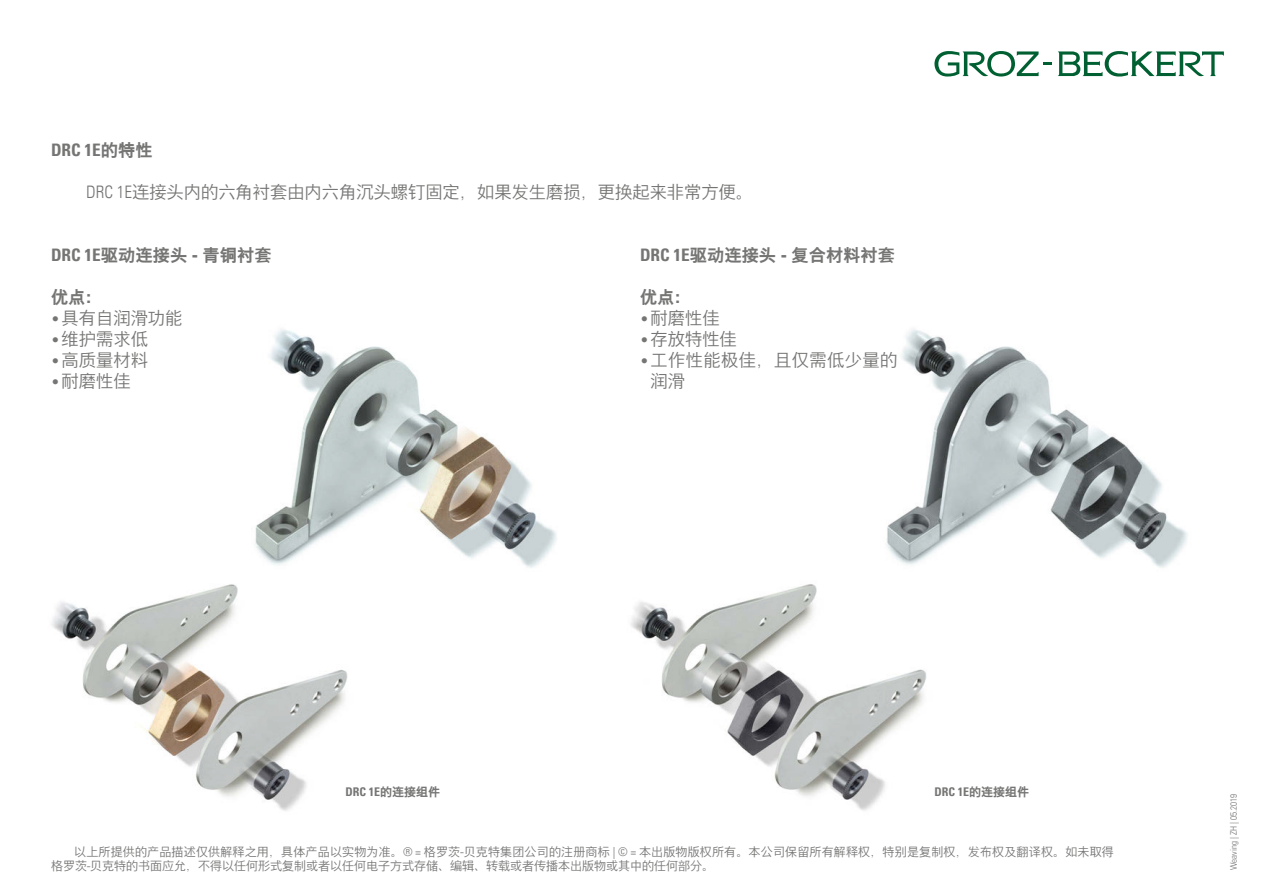
<style>
.page{position:relative;width:1263px;height:893px;background:#fff}
.page>*{position:absolute;margin:0;border:0;box-sizing:border-box;transform-origin:0 0}
.t1{font:300 17.25px "Nimbus Sans Global";color:#757574}
.t2{font:700 17.25px "Nimbus Sans Global";color:#757574}
.t3{font:300 17.25px/21px "Nimbus Sans Global";letter-spacing:.025em;color:#757574}
.t4{font:17.25px "Univers Com 67 Bold Cond";color:#757574}
.t5{font:300 12px/13.5px "Nimbus Sans Global";letter-spacing:.015em;color:#757574}
.t6{font:12px "Univers Com 67 Bold Cond";color:#757574}
.t7{font:9px "Univers Com 47 Light Cond";color:#757574}
.s1{font-family:"Nimbus Sans Global";font-weight:700}
.s2{font-family:"Univers Com 47 Light Cond";font-weight:400}
.s3{font-family:"Univers Com 67 Bold Cond";font-weight:400}
.s4{font-family:"Univers Com 47 Light Cond";font-weight:400;font-size:14.25px}
</style>
<div class="page">
<svg style="left:1058px;top:51px;width:166px;height:26px"></svg>
<svg style="left:934px;top:51px;width:117px;height:26px"></svg>
<img style="left:631px;top:584px;width:296px;height:227px">
<img style="left:886px;top:329px;width:302px;height:239px">
<img style="left:51px;top:584px;width:297px;height:227px">
<img style="left:255px;top:329px;width:302px;height:239px">
<h1 class="t4" style="left:51px;top:139px;width:103px">DRC 1E<span class="s1">的特性</span></h1>
<h1 class="t1" style="left:86px;top:182px;width:668px"><span class="s2">DRC 1E</span>连接头内的六角衬套由内六角沉头螺钉固定，如果发生磨损，更换起来非常方便。</h1>
<h1 class="t2" style="left:51px;top:245px;width:222px"><span class="s3">DRC 1E</span>驱动连接头 - 青铜衬套</h1>
<h1 class="t2" style="left:51px;top:287px;width:42px">优点:</h1>
<h1 class="t1" style="left:51px;top:308px;width:133px"><span class="s4">•</span>具有自润滑功能</h1>
<h1 class="t1" style="left:51px;top:329px;width:98px"><span class="s4">•</span>维护需求低</h1>
<h1 class="t1" style="left:51px;top:350px;width:98px"><span class="s4">•</span>高质量材料</h1>
<h1 class="t1" style="left:51px;top:371px;width:81px"><span class="s4">•</span>耐磨性佳</h1>
<h1 class="t2" style="left:640px;top:245px;width:257px"><span class="s3">DRC 1E</span>驱动连接头 - 复合材料衬套</h1>
<h1 class="t2" style="left:640px;top:287px;width:42px">优点:</h1>
<h1 class="t1" style="left:640px;top:308px;width:81px"><span class="s4">•</span>耐磨性佳</h1>
<h1 class="t1" style="left:640px;top:329px;width:98px"><span class="s4">•</span>存放特性佳</h1>
<h1 class="t3" style="left:651px;top:349px;width:248px;text-indent:-11px"><span class="s4">•</span>工作性能极佳，且仅需低少量的润滑</h1>
<p class="t6" style="left:345px;top:785px;width:96px">DRC 1E<span class="s1">的连接组件</span></p>
<p class="t6" style="left:934px;top:785px;width:96px">DRC 1E<span class="s1">的连接组件</span></p>
<p class="t5" style="left:51px;top:845px;width:1064px;text-indent:23px">以上所提供的产品描述仅供解释之用，具体产品以实物为准。<span class="s2">® =</span> 格罗茨-贝克特集团公司的注册商标 <span class="s2">| © =</span> 本出版物版权所有。本公司保留所有解释权，特别是复制权，发布权及翻译权。如未取得格罗茨-贝克特的书面应允，不得以任何形式复制或者以任何电子方式存储、编辑、转载或者传播本出版物或其中的任何部分。</p>
<p class="t7" style="left:1228px;top:870px;width:77px;rotate:-90deg">Weaving | ZH | 05.2019</p>
</div>
